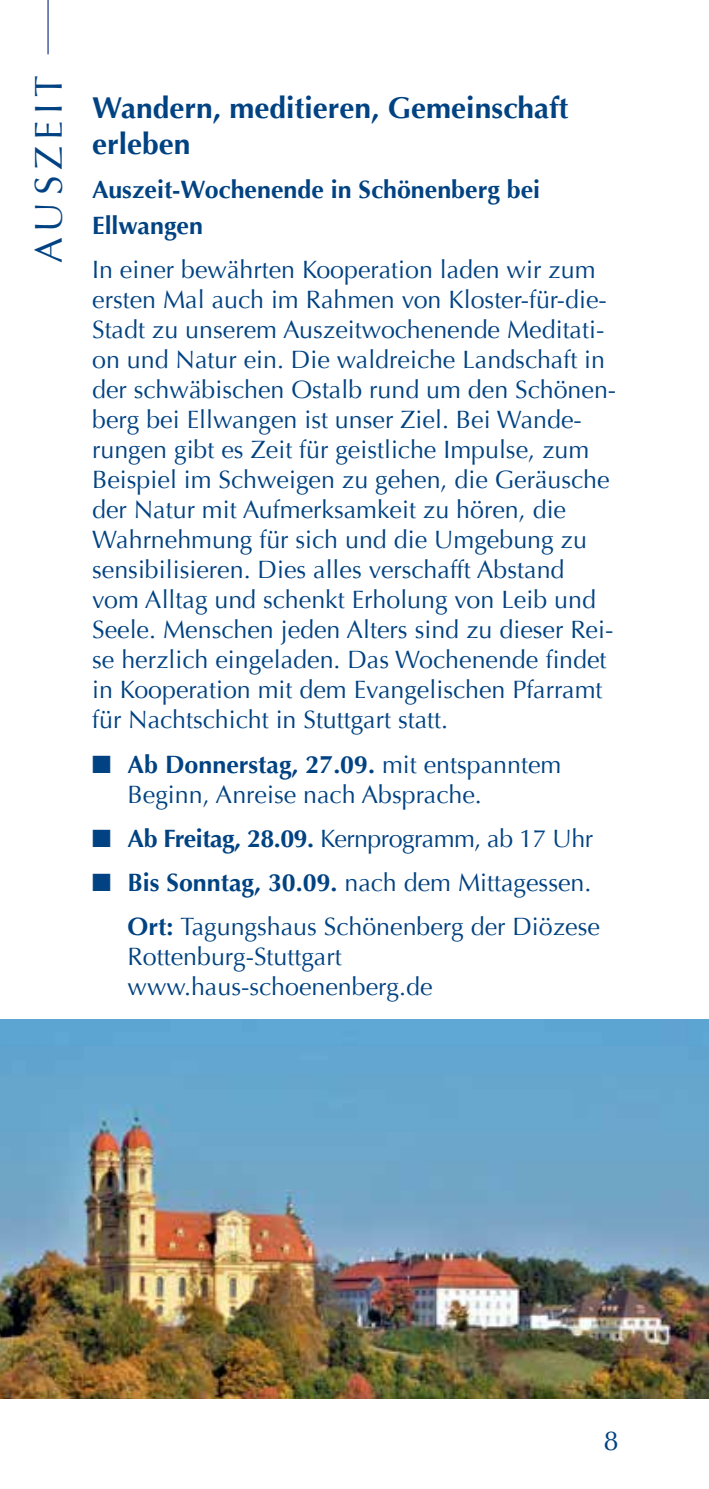
<style>
.page{position:relative;width:709px;height:1489px;background:#fff}
.page>*{position:absolute;margin:0;border:0;box-sizing:border-box;transform-origin:0 0}
.t1{font:38.75px "Optima";letter-spacing:.16em;color:#004282}
.t2{font:700 30px/36px "Optima";color:#004282}
.t3{font:27.5px "Optima";color:#004282}
.t4{font:25px/30px "Optima";color:#004282}
.t5{font:700 25px/36px "Optima";color:#004282}
.t6{font:25px "Optima";letter-spacing:-.02em;color:#004282}
.s1{font-weight:700}
</style>
<div class="page">
<hr style="left:47px;top:0;width:2px;height:54px;background:#25408f">
<img style="left:0;top:1019px;width:709px;height:379px">
<h1 class="t1" style="left:26px;top:262px;width:188px;rotate:-90deg">AUSZEIT</h1>
<p class="t2" style="left:92px;top:90px;width:478px">Wandern, meditieren, Gemeinschaft erleben</p>
<p class="t5" style="left:92px;top:172px;width:449px">Auszeit-Wochenende in Schönenberg bei<br>Ellwangen</p>
<p class="t4" style="left:92px;top:255px;width:525px">In einer bewährten Kooperation laden wir zum ersten Mal auch im Rahmen von Kloster-für-die-Stadt zu unserem Auszeitwochenende Meditati&shy;on und Natur ein. Die waldreiche Landschaft in der schwäbischen Ostalb rund um den Schönen&shy;berg bei Ellwangen ist unser Ziel. Bei Wande&shy;rungen gibt es Zeit für geistliche Impulse, zum Beispiel im Schweigen zu gehen, die Geräusche der Natur mit Aufmerksamkeit zu hören, die Wahrnehmung für sich und die Umgebung zu sensibilisieren. Dies alles verschafft Abstand vom Alltag und schenkt Erholung von Leib und Seele. Menschen jeden Alters sind zu dieser Rei&shy;se herzlich eingeladen. Das Wochenende findet in Kooperation mit dem Evangelischen Pfarramt für Nachtschicht in Stuttgart statt.</p>
<p class="t4" style="left:128px;top:749px;width:435px;text-indent:-35px">■ <span class="s1">Ab Donnerstag, 27.09.</span> mit entspanntem<br>Beginn, Anreise nach Absprache.</p>
<p class="t6" style="left:92px;top:823px;width:502px">■ <span class="s1">Ab Freitag, 28.09.</span> Kernprogramm, ab 17 Uhr</p>
<p class="t4" style="left:128px;top:860px;width:474px;line-height:44.2px;text-indent:-35px">■ <span class="s1">Bis Sonntag, 30.09.</span> nach dem Mittagessen.<br><span class="s1">Ort:</span> Tagungshaus Schönenberg der Diözese</p>
<p class="t4" style="left:128px;top:942px;width:306px">Rottenburg-Stuttgart www.haus-schoenenberg.de</p>
<p class="t3" style="left:603px;top:1424px;width:17px">8</p>
</div>
